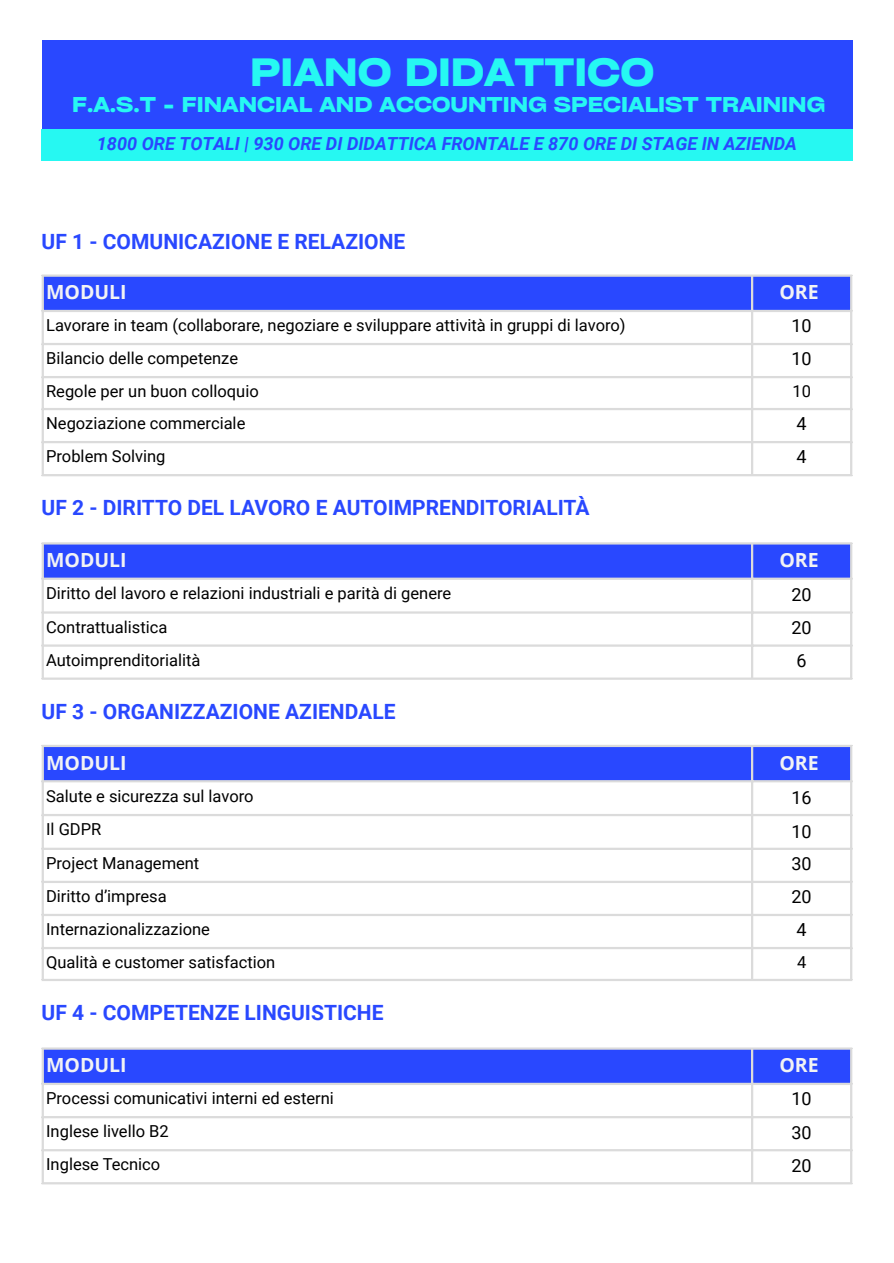
<style>
.page{position:relative;width:894px;height:1263px;background:#fff}
.page>*{position:absolute;margin:0;border:0;box-sizing:border-box;transform-origin:0 0}
.t1{font:700 expanded 37.8px "Cy Grotesk";color:#26f8f2}
.t2{font:700 21px "Roboto";color:#2948ff}
.t3{font:700 expanded 20.55px "Cy Grotesk";color:#26f8f2}
.t4{font:700 19.5px "Open Sans";color:#f2f3f4}
.t5{font:italic 700 18px "Roboto";color:#2948ff}
.t6{font:18px "Roboto";color:#000}
.t7{font:16.5px "Roboto";color:#000}
</style>
<div class="page">
<div style="left:42px;top:40px;width:810px;height:121px;background:#2948ff"></div>
<div style="left:42px;top:129px;width:810px;height:32px;background:#26f8f2"></div>
<div style="left:44px;top:277px;width:805px;height:33px;background:#2948ff"></div>
<hr style="left:42px;top:277px;width:2px;height:197px;background:#dbdbdb">
<hr style="left:750px;top:277px;width:3px;height:197px;background:#dbdbdb">
<hr style="left:849px;top:277px;width:3px;height:197px;background:#dbdbdb">
<hr style="left:42px;top:274px;width:810px;height:3px;background:#dbdbdb">
<hr style="left:42px;top:310px;width:810px;height:2px;background:#dbdbdb">
<hr style="left:42px;top:343px;width:810px;height:2px;background:#dbdbdb">
<hr style="left:42px;top:376px;width:810px;height:2px;background:#dbdbdb">
<hr style="left:42px;top:408px;width:810px;height:2px;background:#dbdbdb">
<hr style="left:42px;top:441px;width:810px;height:2px;background:#dbdbdb">
<hr style="left:42px;top:474px;width:810px;height:2px;background:#dbdbdb">
<div style="left:44px;top:545px;width:805px;height:33px;background:#2948ff"></div>
<hr style="left:42px;top:545px;width:2px;height:132px;background:#dbdbdb">
<hr style="left:750px;top:545px;width:3px;height:132px;background:#dbdbdb">
<hr style="left:849px;top:545px;width:3px;height:132px;background:#dbdbdb">
<hr style="left:42px;top:542px;width:810px;height:3px;background:#dbdbdb">
<hr style="left:42px;top:578px;width:810px;height:2px;background:#dbdbdb">
<hr style="left:42px;top:611px;width:810px;height:3px;background:#dbdbdb">
<hr style="left:42px;top:644px;width:810px;height:3px;background:#dbdbdb">
<hr style="left:42px;top:677px;width:810px;height:3px;background:#dbdbdb">
<div style="left:44px;top:747px;width:805px;height:33px;background:#2948ff"></div>
<hr style="left:42px;top:747px;width:2px;height:232px;background:#dbdbdb">
<hr style="left:750px;top:747px;width:3px;height:232px;background:#dbdbdb">
<hr style="left:849px;top:747px;width:3px;height:232px;background:#dbdbdb">
<hr style="left:42px;top:745px;width:810px;height:2px;background:#dbdbdb">
<hr style="left:42px;top:780px;width:810px;height:2px;background:#dbdbdb">
<hr style="left:42px;top:814px;width:810px;height:2px;background:#dbdbdb">
<hr style="left:42px;top:848px;width:810px;height:2px;background:#dbdbdb">
<hr style="left:42px;top:881px;width:810px;height:2px;background:#dbdbdb">
<hr style="left:42px;top:914px;width:810px;height:2px;background:#dbdbdb">
<hr style="left:42px;top:947px;width:810px;height:2px;background:#dbdbdb">
<hr style="left:42px;top:979px;width:810px;height:2px;background:#dbdbdb">
<div style="left:44px;top:1050px;width:805px;height:33px;background:#2948ff"></div>
<hr style="left:42px;top:1050px;width:2px;height:132px;background:#dbdbdb">
<hr style="left:750px;top:1050px;width:3px;height:132px;background:#dbdbdb">
<hr style="left:849px;top:1050px;width:3px;height:132px;background:#dbdbdb">
<hr style="left:42px;top:1047px;width:810px;height:3px;background:#dbdbdb">
<hr style="left:42px;top:1083px;width:810px;height:2px;background:#dbdbdb">
<hr style="left:42px;top:1116px;width:810px;height:2px;background:#dbdbdb">
<hr style="left:42px;top:1149px;width:810px;height:2px;background:#dbdbdb">
<hr style="left:42px;top:1182px;width:810px;height:2px;background:#dbdbdb">
<p class="t1" style="left:250px;top:48px;width:405px">PIANO DIDATTICO</p>
<p class="t3" style="left:72px;top:91px;width:754px">F.A.S.T - FINANCIAL AND ACCOUNTING SPECIALIST TRAINING</p>
<p class="t5" style="left:97px;top:133px;width:701px">1800 ORE TOTALI | 930 ORE DI DIDATTICA FRONTALE E 870 ORE DI STAGE IN AZIENDA</p>
<p class="t2" style="left:42px;top:229px;width:365px">UF 1 - COMUNICAZIONE E RELAZIONE</p>
<p class="t4" style="left:46px;top:278px;width:82px">MODULI</p>
<p class="t4" style="left:779px;top:278px;width:41px">ORE</p>
<p class="t7" style="left:46px;top:316px;width:581px">Lavorare in team (collaborare, negoziare e sviluppare attività in gruppi di lavoro)</p>
<p class="t6" style="left:791px;top:316px;width:22px">10</p>
<p class="t7" style="left:46px;top:349px;width:193px">Bilancio delle competenze</p>
<p class="t6" style="left:791px;top:349px;width:22px">10</p>
<p class="t7" style="left:46px;top:382px;width:214px">Regole per un buon colloquio</p>
<p class="t7" style="left:792px;top:382px;width:20px">10</p>
<p class="t7" style="left:46px;top:414px;width:201px">Negoziazione commerciale</p>
<p class="t6" style="left:796px;top:414px;width:12px">4</p>
<p class="t7" style="left:46px;top:447px;width:121px">Problem Solving</p>
<p class="t6" style="left:796px;top:447px;width:12px">4</p>
<p class="t2" style="left:42px;top:496px;width:549px">UF 2 - DIRITTO DEL LAVORO E AUTOIMPRENDITORIALITÀ</p>
<p class="t4" style="left:46px;top:546px;width:82px">MODULI</p>
<p class="t4" style="left:779px;top:546px;width:41px">ORE</p>
<p class="t7" style="left:46px;top:584px;width:406px">Diritto del lavoro e relazioni industriali e parità di genere</p>
<p class="t6" style="left:791px;top:585px;width:22px">20</p>
<p class="t7" style="left:46px;top:617px;width:123px">Contrattualistica</p>
<p class="t6" style="left:791px;top:617px;width:22px">20</p>
<p class="t7" style="left:46px;top:650px;width:156px">Autoimprenditorialità</p>
<p class="t6" style="left:796px;top:650px;width:12px">6</p>
<p class="t2" style="left:42px;top:699px;width:355px">UF 3 - ORGANIZZAZIONE AZIENDALE</p>
<p class="t4" style="left:46px;top:749px;width:82px">MODULI</p>
<p class="t4" style="left:779px;top:749px;width:41px">ORE</p>
<p class="t7" style="left:46px;top:786px;width:209px">Salute e sicurezza sul lavoro</p>
<p class="t6" style="left:791px;top:787px;width:22px">16</p>
<p class="t7" style="left:46px;top:820px;width:57px">Il GDPR</p>
<p class="t6" style="left:791px;top:821px;width:22px">10</p>
<p class="t7" style="left:46px;top:854px;width:155px">Project Management</p>
<p class="t6" style="left:791px;top:853px;width:22px">30</p>
<p class="t7" style="left:46px;top:887px;width:122px">Diritto d’impresa</p>
<p class="t6" style="left:791px;top:887px;width:22px">20</p>
<p class="t7" style="left:46px;top:920px;width:165px">Internazionalizzazione</p>
<p class="t6" style="left:796px;top:920px;width:12px">4</p>
<p class="t7" style="left:46px;top:953px;width:230px">Qualità e customer satisfaction</p>
<p class="t7" style="left:796px;top:953px;width:11px">4</p>
<p class="t2" style="left:42px;top:1001px;width:343px">UF 4 - COMPETENZE LINGUISTICHE</p>
<p class="t4" style="left:46px;top:1051px;width:82px">MODULI</p>
<p class="t4" style="left:779px;top:1051px;width:41px">ORE</p>
<p class="t7" style="left:46px;top:1089px;width:289px">Processi comunicativi interni ed esterni</p>
<p class="t6" style="left:791px;top:1089px;width:22px">10</p>
<p class="t7" style="left:46px;top:1122px;width:124px">Inglese livello B2</p>
<p class="t6" style="left:791px;top:1122px;width:22px">30</p>
<p class="t7" style="left:46px;top:1155px;width:116px">Inglese Tecnico</p>
<p class="t6" style="left:791px;top:1155px;width:22px">20</p>
</div>
